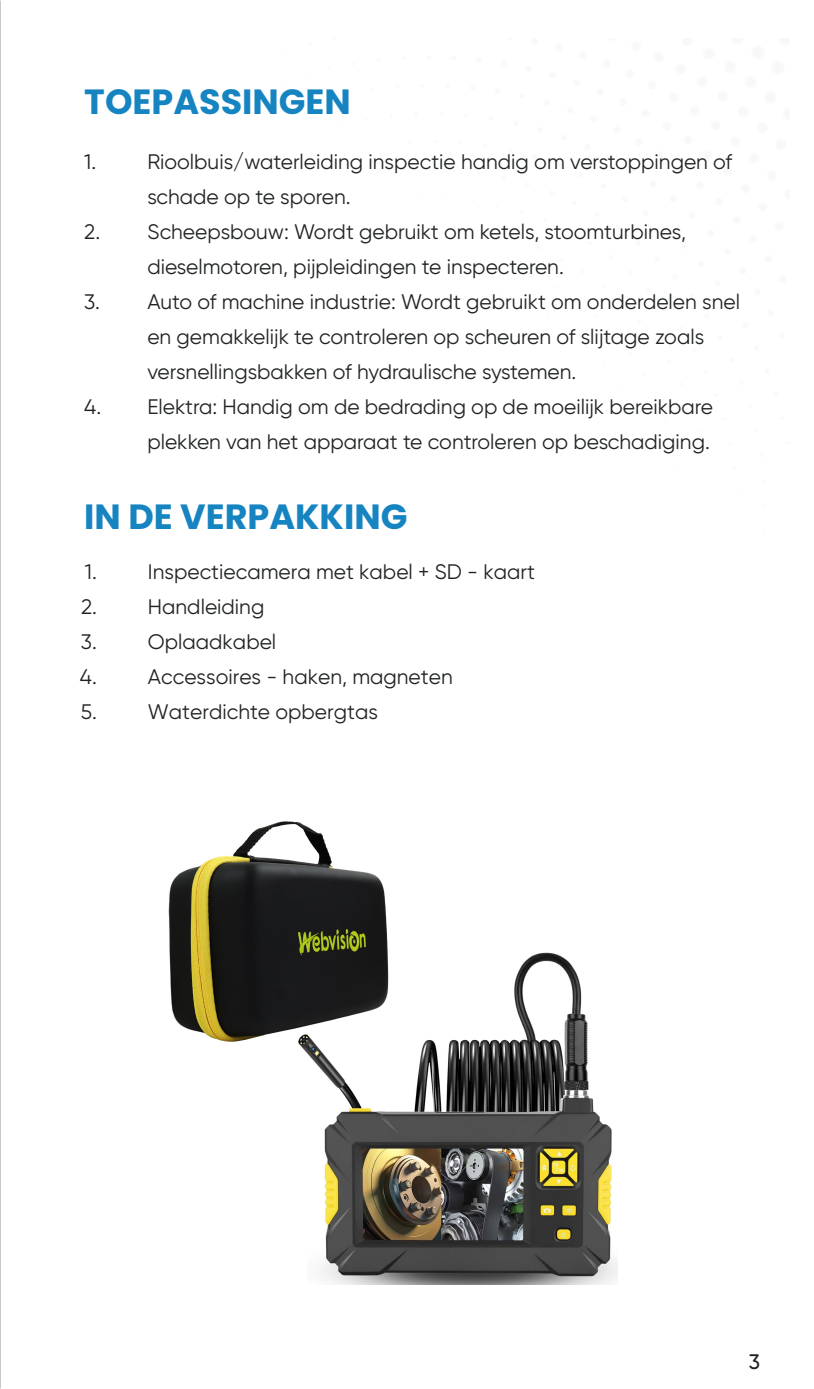
<style>
.page{position:relative;width:814px;height:1389px;background:#fff}
.page>*{position:absolute;margin:0;border:0;box-sizing:border-box;transform-origin:0 0}
.t1{font:700 35px "Poppins";color:#1584c1}
.t2{font:21px/35px "Gilroy";color:#202422}
.t3{font:500 21px "Gilroy";color:#231f20}
</style>
<div class="page">
<img style="left:168px;top:821px;width:449px;height:464px">
<p class="t1" style="left:84px;top:82px;width:268px">TOEPASSINGEN</p>
<p class="t2" style="left:84px;top:144px;width:13px">1.</p>
<p class="t2" style="left:147px;top:144px;width:586px">Rioolbuis/waterleiding inspectie handig om verstoppingen of schade op te sporen.</p>
<p class="t2" style="left:147px;top:214px;width:540px;text-indent:-63px">2. Scheepsbouw: Wordt gebruikt om ketels, stoomturbines, dieselmotoren, pijpleidingen te inspecteren.</p>
<p class="t2" style="left:147px;top:284px;width:594px;text-indent:-63px">3. Auto of machine industrie: Wordt gebruikt om onderdelen snel en gemakkelijk te controleren op scheuren of slijtage zoals versnellingsbakken of hydraulische systemen.</p>
<p class="t2" style="left:84px;top:389px;width:630px;text-align:right">4. Elektra: Handig om de bedrading op de moeilijk bereikbare plekken van het apparaat te controleren op beschadiging.</p>
<p class="t1" style="left:84px;top:496px;width:324px">IN DE VERPAKKING</p>
<p class="t2" style="left:85px;top:554px;width:13px">1.</p>
<p class="t2" style="left:148px;top:554px;width:388px">Inspectiecamera met kabel + SD - kaart</p>
<p class="t2" style="left:81px;top:589px;width:17px">2.</p>
<p class="t2" style="left:148px;top:589px;width:118px">Handleiding</p>
<p class="t2" style="left:81px;top:624px;width:17px">3.</p>
<p class="t2" style="left:148px;top:624px;width:130px">Oplaadkabel</p>
<p class="t2" style="left:80px;top:659px;width:19px">4.</p>
<p class="t2" style="left:148px;top:659px;width:306px">Accessoires - haken, magneten</p>
<p class="t2" style="left:81px;top:694px;width:18px">5.</p>
<p class="t2" style="left:148px;top:694px;width:231px">Waterdichte opbergtas</p>
<p class="t3" style="left:748px;top:1348px;width:13px">3</p>
</div>
